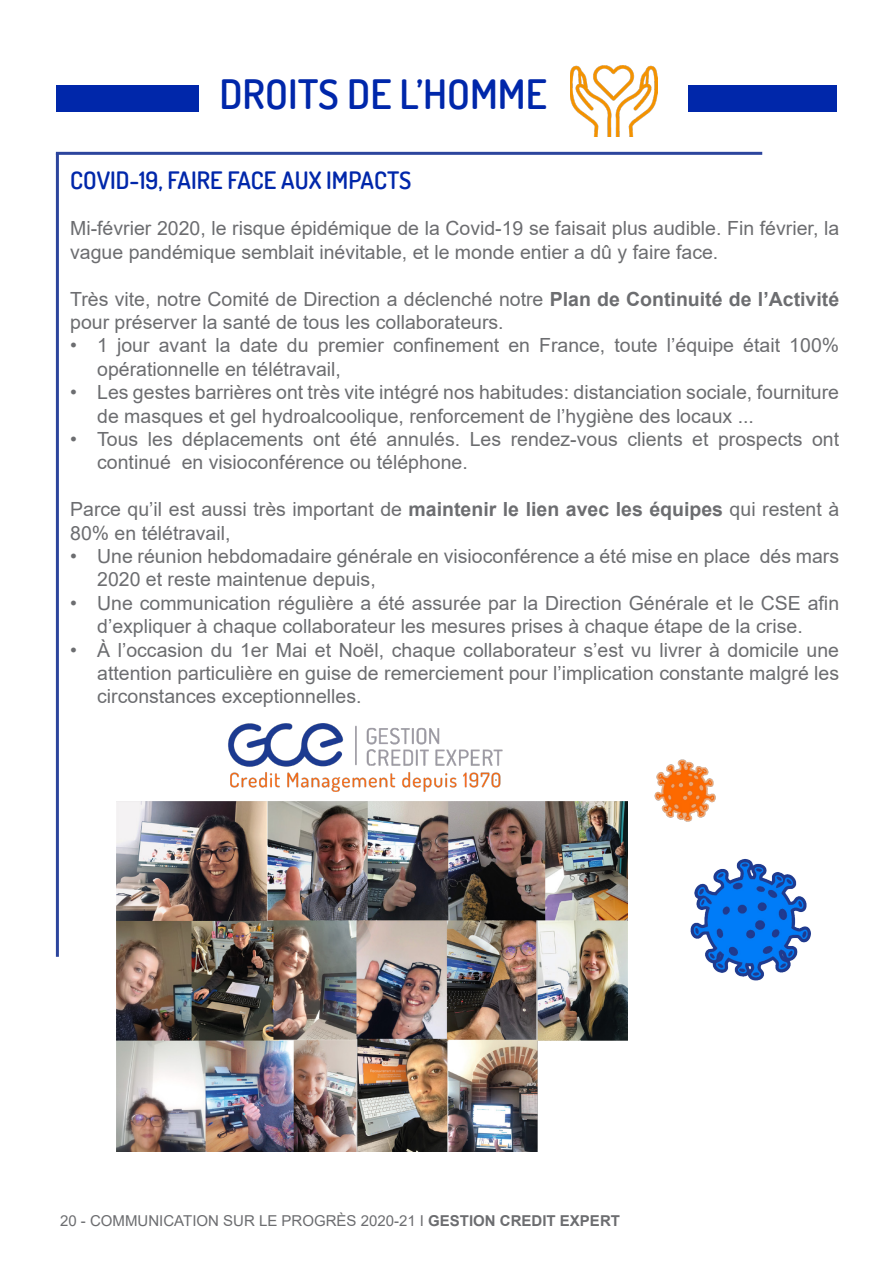
<style>
.page{position:relative;width:893px;height:1263px;background:#fff}
.page>*{position:absolute;margin:0;border:0;box-sizing:border-box;transform-origin:0 0}
.t1{font:600 40.5px "Dosis";color:#0027aa}
.t2{font:600 24px "Dosis";color:#0027aa}
.t3{font:19.5px/23.4px "Arial";color:#6c6d70}
.t4{font:15px "Arial";color:#6c6d70}
.s1{font-weight:700}
</style>
<div class="page">
<img style="left:571px;top:66px;width:86px;height:70px">
<div style="left:56px;top:85px;width:143px;height:27px;background:#0027aa"></div>
<div style="left:688px;top:85px;width:149px;height:27px;background:#0027aa"></div>
<img style="left:117px;top:724px;width:510px;height:428px">
<hr style="left:56px;top:153px;width:3px;height:804px;background:#2c459d">
<hr style="left:56px;top:152px;width:706px;height:3px;background:#2c459d">
<img style="left:690px;top:859px;width:121px;height:122px">
<img style="left:654px;top:759px;width:62px;height:63px">
<p class="t1" style="left:219px;top:68px;width:329px">DROITS DE L’HOMME</p>
<p class="t2" style="left:70px;top:164px;width:343px">COVID-19, FAIRE FACE AUX IMPACTS</p>
<p class="t3" style="left:70px;top:217px;width:770px">Mi-février 2020, le risque épidémique de la Covid-19 se faisait plus audible. Fin février, la vague pandémique semblait inévitable, et le monde entier a dû y faire face.</p>
<p class="t3" style="left:70px;top:287px;width:770px">Très vite, notre Comité de Direction a déclenché notre <span class="s1">Plan de Continuité de l’Activité </span>pour préserver la santé de tous les collaborateurs.</p>
<p class="t3" style="left:97px;top:334px;width:743px;text-indent:-27px">• 1 jour avant la date du premier confinement en France, toute l’équipe était 100% opérationnelle en télétravail,</p>
<p class="t3" style="left:97px;top:381px;width:743px;text-indent:-27px">• Les gestes barrières ont très vite intégré nos habitudes: distanciation sociale, fourniture de masques et gel hydroalcoolique, renforcement de l’hygiène des locaux ...</p>
<p class="t3" style="left:97px;top:427px;width:743px;text-indent:-27px">• Tous les déplacements ont été annulés. Les rendez-vous clients et prospects ont continué en visioconférence ou téléphone.</p>
<p class="t3" style="left:70px;top:498px;width:770px">Parce qu’il est aussi très important de <span class="s1">maintenir le lien avec les équipes</span> qui restent à<br>80% en télétravail,</p>
<p class="t3" style="left:97px;top:544px;width:743px;text-indent:-27px">• Une réunion hebdomadaire générale en visioconférence a été mise en place dés mars<br>2020 et reste maintenue depuis,</p>
<p class="t3" style="left:70px;top:591px;width:770px;text-align:center">• Une communication régulière a été assurée par la Direction Générale et le CSE afin d’expliquer à chaque collaborateur les mesures prises à chaque étape de la crise.</p>
<p class="t3" style="left:97px;top:638px;width:743px;text-align:justify;text-indent:-27px">• À l’occasion du 1er Mai et Noël, chaque collaborateur s’est vu livrer à domicile une attention particulière en guise de remerciement pour l’implication constante malgré les circonstances exceptionnelles.</p>
<p class="t4" style="left:60px;top:1211px;width:561px">20 - COMMUNICATION SUR LE PROGRÈS 2020-21 I <span class="s1">GESTION CREDIT EXPERT</span></p>
</div>
